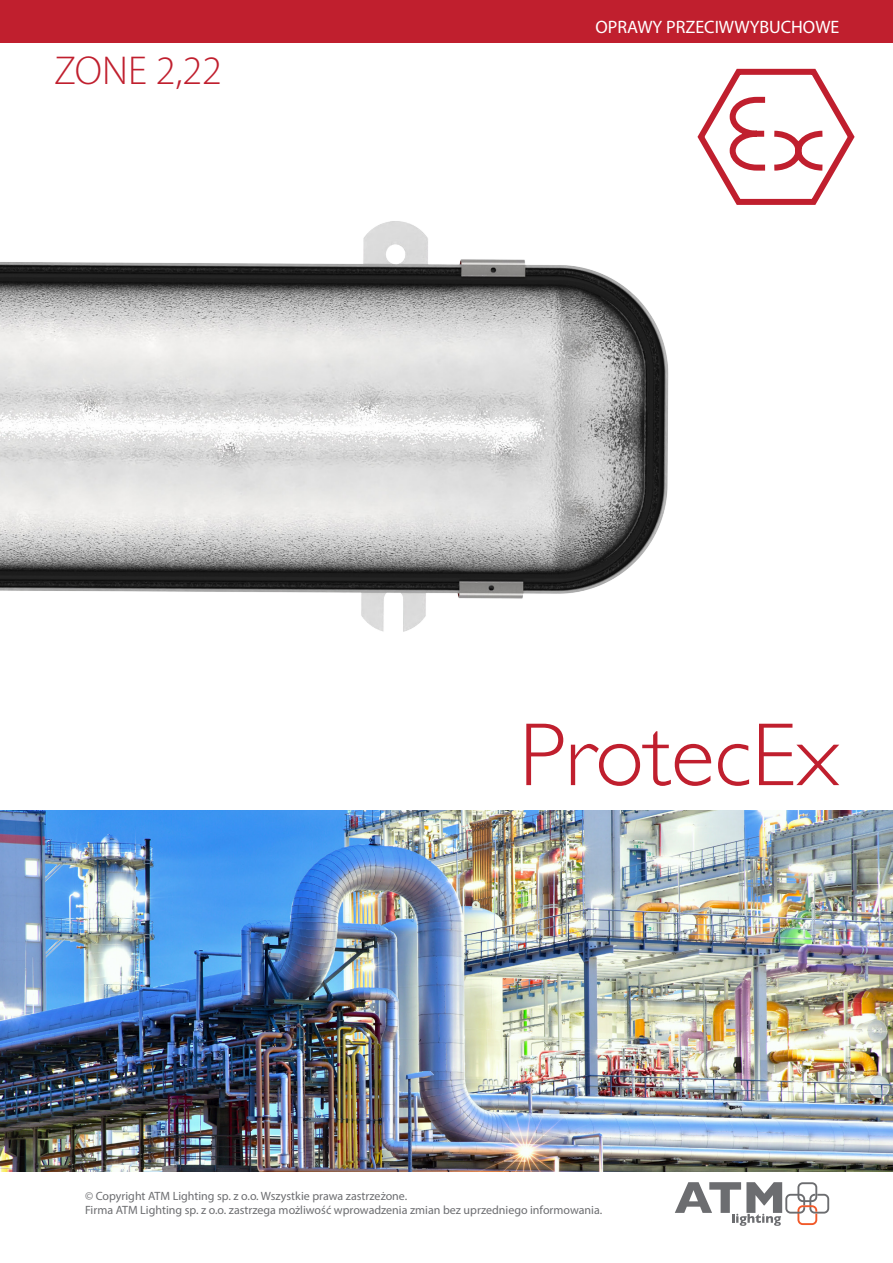
<style>
.page{position:relative;width:893px;height:1263px;background:#fff}
.page>*{position:absolute;margin:0;border:0;box-sizing:border-box;transform-origin:0 0}
.t1{font:300 90px "Gill Sans";color:#c01f2e}
.t2{font:300 40.5px "Myriad Pro";color:#c01f2e}
.t3{font:18px "Myriad Pro";color:#fff}
.t4{font:12px/14.4px "Myriad Pro";color:#6c6d70}
</style>
<div class="page">
<svg style="left:675px;top:1182px;width:155px;height:44px"></svg>
<img style="left:0;top:810px;width:893px;height:361px">
<svg style="left:697px;top:68px;width:158px;height:137px"></svg>
<div style="left:0;top:0;width:893px;height:43px;background:#c01f2e"></div>
<img style="left:0;top:163px;width:747px;height:469px">
<h2 class="t2" style="left:54px;top:47px;width:170px">ZONE 2,22</h2>
<h3 class="t3" style="left:596px;top:15px;width:245px">OPRAWY PRZECIWWYBUCHOWE</h3>
<h1 class="t1" style="left:519px;top:685px;width:321px">ProtecEx</h1>
<p class="t4" style="left:85px;top:1188px;width:519px">© Copyright ATM Lighting sp. z o.o. Wszystkie prawa zastrzeżone.<br>Firma ATM Lighting sp. z o.o. zastrzega możliwość wprowadzenia zmian bez uprzedniego informowania.</p>
</div>
